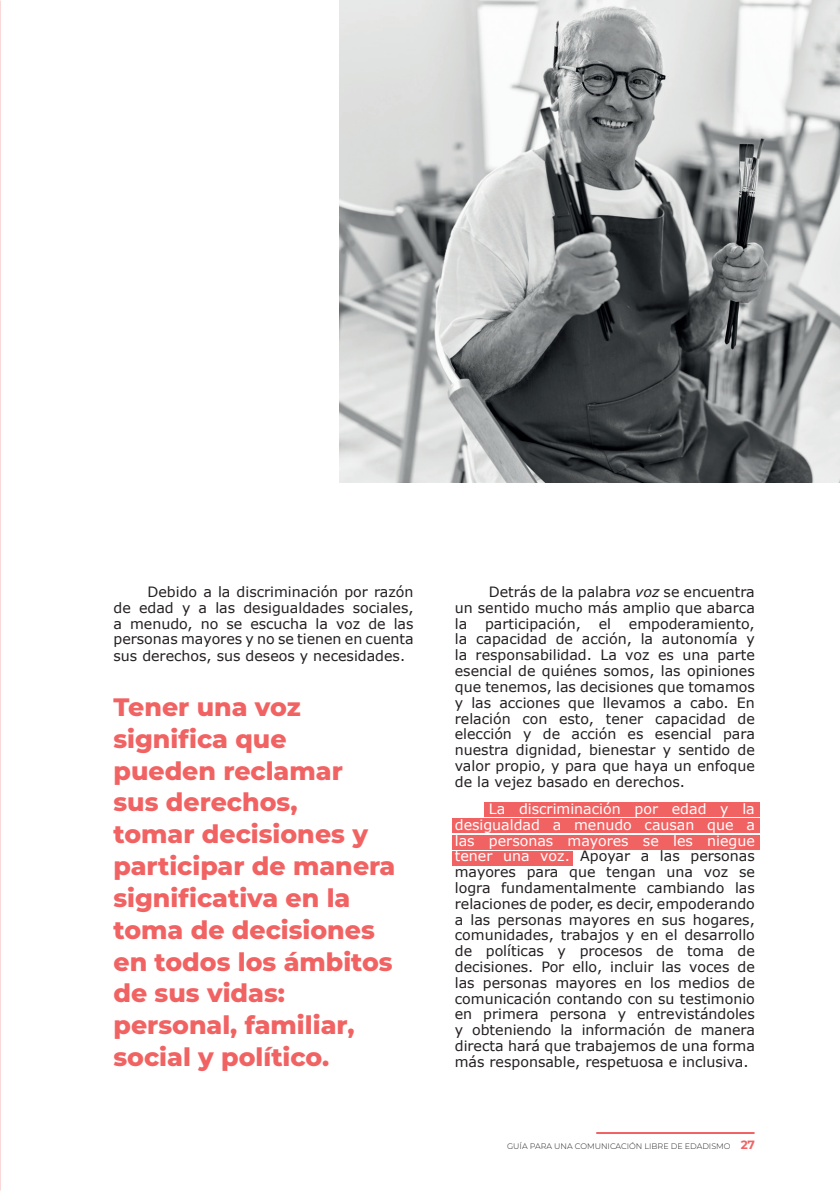
<style>
.page{position:relative;width:840px;height:1191px;background:#fff}
.page>*{position:absolute;margin:0;border:0;box-sizing:border-box;transform-origin:0 0}
.t1{font:800 25.2px/31.8px "Montserrat";color:#f16363}
.t2{font:14.2px/15.8px "Verdana";color:#231f20;text-align:justify}
.t3{font:300 8px "Montserrat";color:#231f20}
.s1{font-style:italic}
.s2{color:#fff}
.s3{font-weight:700;font-size:12px;color:#f16363}
</style>
<div class="page">
<hr style="left:596px;top:1132px;width:157px;height:2px;background:#f16363">
<div style="left:452px;top:835px;width:307px;height:14px;background:#f16363"></div>
<div style="left:452px;top:851px;width:120px;height:15px;background:#f16363"></div>
<div style="left:452px;top:818px;width:307px;height:15px;background:#f16363"></div>
<div style="left:484px;top:802px;width:275px;height:14px;background:#f16363"></div>
<img style="left:339px;top:0;width:500px;height:483px">
<p class="t2" style="left:113px;top:584px;width:301px;text-indent:34px">Debido a la discriminación por razón de edad y a las desigualdades sociales, a menudo, no se escucha la voz de las personas mayores y no se tienen en cuenta sus derechos, sus deseos y necesidades.</p>
<h1 class="t1" style="left:113px;top:690px;width:283px">Tener una voz significa que pueden reclamar<br>sus derechos,<br>tomar decisiones y participar de manera significativa en la toma de decisiones en todos los ámbitos de sus vidas: personal, familiar, social y político.</h1>
<p class="t2" style="left:454px;top:584px;width:301px;text-indent:34px">Detrás de la palabra <span class="s1">voz</span> se encuentra un sentido mucho más amplio que abarca la</p>
<p class="t2" style="left:485px;top:616px;width:97px">participación,</p>
<p class="t2" style="left:598px;top:616px;width:14px">el</p>
<p class="t2" style="left:454px;top:616px;width:301px;text-indent:174px">empoderamiento, la capacidad de acción, la autonomía y la responsabilidad. La voz es una parte esencial de quiénes somos, las opiniones que tenemos, las decisiones que tomamos y las acciones que llevamos a cabo. En relación con esto, tener capacidad de elección y de acción es esencial para nuestra dignidad, bienestar y sentido de valor propio, y para que haya un enfoque de la vejez basado en derechos.</p>
<p class="t2" style="left:454px;top:801px;width:301px;text-indent:34px"><span class="s2">La discriminación por edad y la desigualdad a menudo causan que a las personas mayores se les niegue tener una voz.</span> Apoyar a las personas mayores para que tengan una voz se logra fundamentalmente cambiando las relaciones de poder, es decir, empoderando a las personas mayores en sus hogares, comunidades, trabajos y en el desarrollo de políticas y procesos de toma de decisiones. Por ello, incluir las voces de las personas mayores en los medios de comunicación contando con su testimonio en primera persona y entrevistándoles y obteniendo la información de manera directa hará que trabajemos de una forma más responsable, respetuosa e inclusiva.</p>
<p class="t3" style="left:507px;top:1140px;width:249px">GUÍA PARA UNA COMUNICACIÓN LIBRE DE EDADISMO <span class="s3">27</span></p>
</div>
